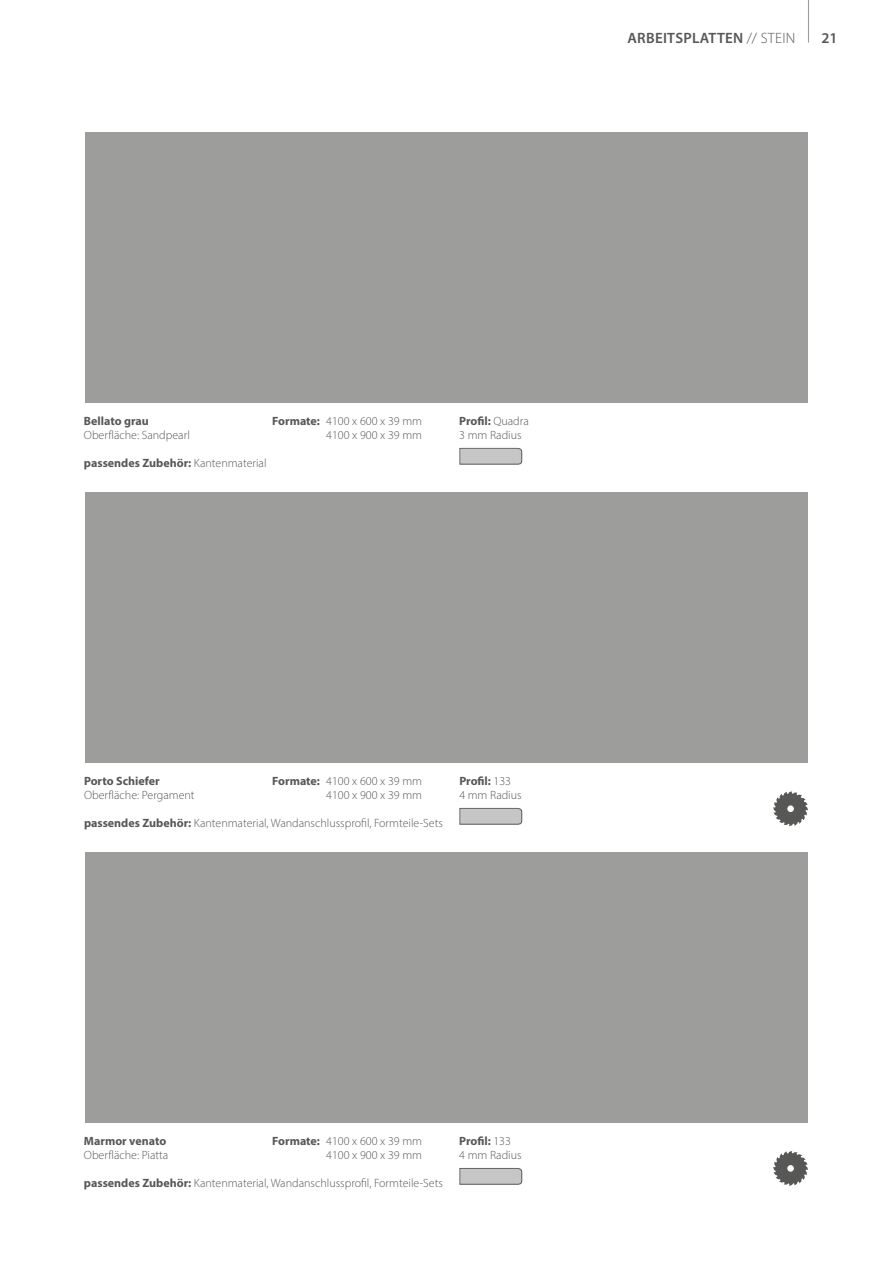
<style>
.page{position:relative;width:893px;height:1263px;background:#fff}
.page>*{position:absolute;margin:0;border:0;box-sizing:border-box;transform-origin:0 0}
.t1{font:600 15px "Myriad Pro";letter-spacing:.02em;color:#575756}
.t2{font:300 12px/14.4px "Myriad Pro";color:#575756;text-align:right}
.t3{font:700 12px "Myriad Pro";color:#575756}
.s1{font-weight:300}
.s2{font-weight:700}
</style>
<div class="page">
<div style="left:85px;top:133px;width:723px;height:270px;background:#9d9d9c"></div>
<div style="left:85px;top:493px;width:723px;height:270px;background:#9d9d9c"></div>
<div style="left:85px;top:853px;width:723px;height:270px;background:#9d9d9c"></div>
<svg style="left:773px;top:791px;width:35px;height:35px"></svg>
<svg style="left:459px;top:1168px;width:63px;height:17px"></svg>
<svg style="left:459px;top:448px;width:63px;height:17px"></svg>
<svg style="left:459px;top:808px;width:63px;height:17px"></svg>
<svg style="left:773px;top:1151px;width:35px;height:35px"></svg>
<hr style="left:808px;top:0;width:1px;height:43px;background:#9d9d9c">
<p class="t1" style="left:627px;top:28px;width:170px">ARBEITSPLATTEN <span class="s1">// STEIN</span></p>
<p class="t1" style="left:821px;top:28px;width:18px">21</p>
<p class="t3" style="left:84px;top:413px;width:66px">Bellato grau</p>
<p class="t2" style="left:84px;top:428px;width:107px">Oberfläche: Sandpearl</p>
<p class="t2" style="left:272px;top:414px;width:151px"><span class="s2">Formate:</span> 4100 x 600 x 39 mm<br>4100 x 900 x 39 mm</p>
<p class="t3" style="left:84px;top:455px;width:184px">passendes Zubehör: <span class="s1">Kantenmaterial</span></p>
<p class="t2" style="left:459px;top:414px;width:71px;text-align:left"><span class="s2">Profil:</span> Quadra<br>3 mm Radius</p>
<p class="t3" style="left:84px;top:773px;width:77px">Porto Schiefer</p>
<p class="t2" style="left:84px;top:788px;width:112px">Oberfläche: Pergament</p>
<p class="t2" style="left:272px;top:774px;width:151px"><span class="s2">Formate:</span> 4100 x 600 x 39 mm<br>4100 x 900 x 39 mm</p>
<p class="t2" style="left:84px;top:816px;width:360px"><span class="s2">passendes Zubehör:</span> Kantenmaterial, Wandanschlussprofil, Formteile-Sets</p>
<p class="t2" style="left:459px;top:774px;width:64px;text-align:left"><span class="s2">Profil:</span> 133<br>4 mm Radius</p>
<p class="t2" style="left:272px;top:1133px;width:151px"><span class="s2">Formate:</span> 4100 x 600 x 39 mm<br>4100 x 900 x 39 mm</p>
<p class="t2" style="left:459px;top:1133px;width:64px;text-align:left"><span class="s2">Profil:</span> 133<br>4 mm Radius</p>
<p class="t2" style="left:84px;top:1176px;width:360px"><span class="s2">passendes Zubehör:</span> Kantenmaterial, Wandanschlussprofil, Formteile-Sets</p>
<p class="t3" style="left:84px;top:1133px;width:84px">Marmor venato</p>
<p class="t2" style="left:84px;top:1148px;width:86px">Oberfläche: Piatta</p>
</div>
